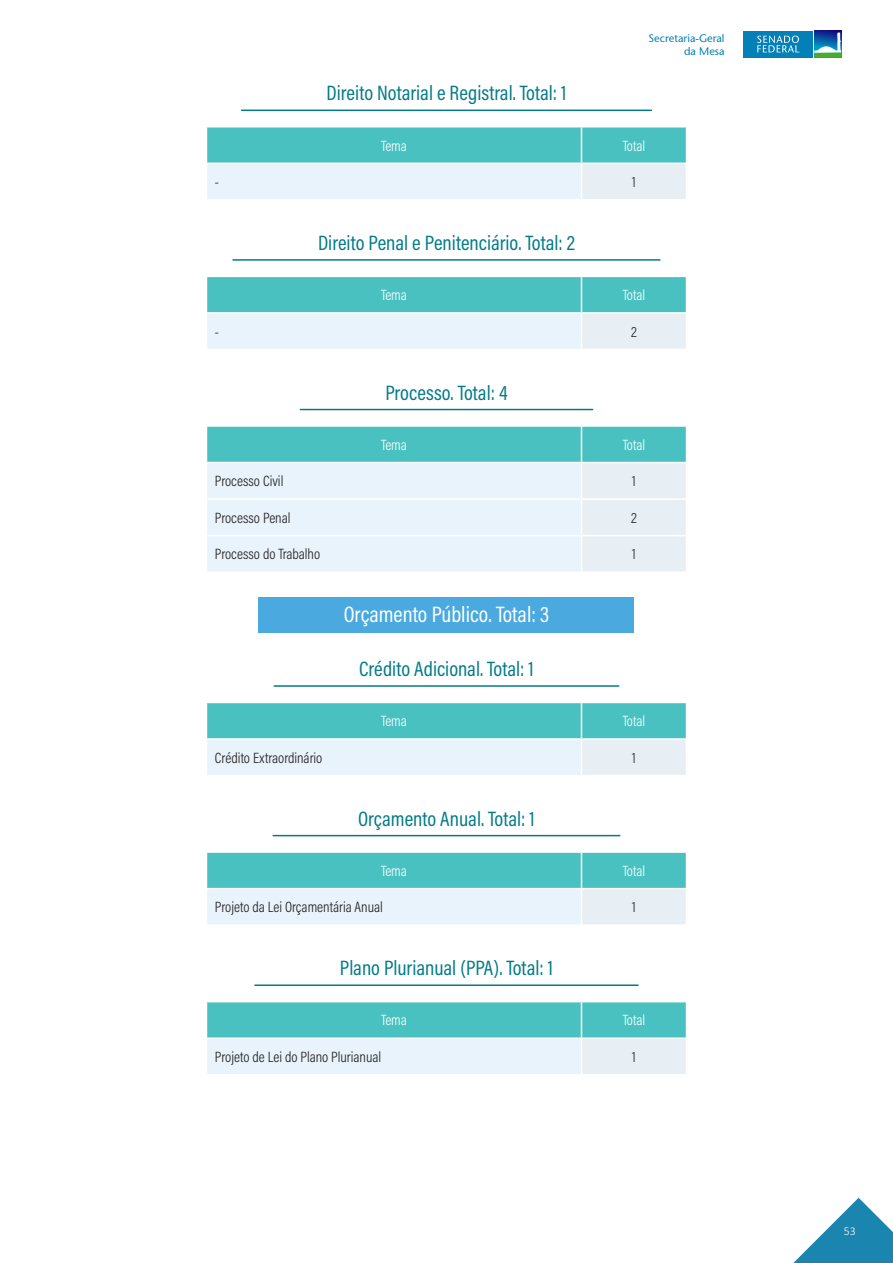
<style>
.page{position:relative;width:893px;height:1263px;background:#fff}
.page>*{position:absolute;margin:0;border:0;box-sizing:border-box;transform-origin:0 0}
.t1{font:22.5px "Acumin Pro Cond";color:#fff}
.t2{font:21px "Acumin Pro Cond";color:#047b87}
.t3{font:300 15px "Acumin Pro Cond";color:#231f20}
.t4{font:300 15px "Acumin Pro Cond";color:#fff}
.t5{font:300 12px "Calibri";color:#fff}
.t6{font:500 10.95px/13px "Stone Sans Std";color:#0380b7;text-align:right}
</style>
<div class="page">
<svg style="left:793px;top:1198px;width:100px;height:65px"></svg>
<hr style="left:242px;top:110px;width:409px;height:1px;background:#047b87">
<hr style="left:233px;top:259px;width:427px;height:2px;background:#047b87">
<hr style="left:300px;top:409px;width:293px;height:1px;background:#047b87">
<div style="left:259px;top:597px;width:375px;height:36px;background:#4aa9df"></div>
<hr style="left:274px;top:685px;width:345px;height:2px;background:#047b87">
<hr style="left:273px;top:835px;width:347px;height:1px;background:#047b87">
<hr style="left:255px;top:984px;width:383px;height:2px;background:#047b87">
<div style="left:207px;top:127px;width:479px;height:36px;background:#49c1c1"></div>
<div style="left:206px;top:163px;width:375px;height:37px;background:#e8f3fb"></div>
<div style="left:581px;top:163px;width:105px;height:37px;background:#e8eff4"></div>
<hr style="left:581px;top:127px;width:1px;height:36px;background:#fff">
<hr style="left:206px;top:163px;width:375px;height:1px;background:#fff">
<hr style="left:206px;top:164px;width:1px;height:35px;background:#fff">
<hr style="left:581px;top:163px;width:106px;height:1px;background:#fff">
<hr style="left:581px;top:164px;width:1px;height:35px;background:#fff">
<hr style="left:206px;top:199px;width:375px;height:2px;background:#fff">
<hr style="left:581px;top:199px;width:106px;height:2px;background:#fff">
<div style="left:207px;top:277px;width:479px;height:35px;background:#49c1c1"></div>
<div style="left:206px;top:313px;width:375px;height:36px;background:#e8f3fb"></div>
<div style="left:581px;top:313px;width:105px;height:36px;background:#e8eff4"></div>
<hr style="left:581px;top:277px;width:1px;height:35px;background:#fff">
<hr style="left:206px;top:312px;width:375px;height:2px;background:#fff">
<hr style="left:206px;top:314px;width:1px;height:35px;background:#fff">
<hr style="left:581px;top:312px;width:106px;height:2px;background:#fff">
<hr style="left:581px;top:314px;width:1px;height:35px;background:#fff">
<svg style="left:207px;top:427px;width:479px;height:144px;background:#c0e6eb"></svg>
<hr style="left:581px;top:427px;width:1px;height:35px;background:#fff">
<hr style="left:206px;top:462px;width:375px;height:1px;background:#fff">
<hr style="left:581px;top:462px;width:106px;height:1px;background:#fff">
<hr style="left:581px;top:463px;width:1px;height:35px;background:#fff">
<hr style="left:206px;top:498px;width:375px;height:2px;background:#fff">
<hr style="left:581px;top:498px;width:106px;height:2px;background:#fff">
<hr style="left:581px;top:500px;width:1px;height:35px;background:#fff">
<hr style="left:206px;top:535px;width:375px;height:1px;background:#fff">
<hr style="left:581px;top:535px;width:106px;height:1px;background:#fff">
<hr style="left:581px;top:536px;width:1px;height:35px;background:#fff">
<div style="left:207px;top:703px;width:479px;height:35px;background:#49c1c1"></div>
<div style="left:206px;top:739px;width:375px;height:36px;background:#e8f3fb"></div>
<div style="left:581px;top:739px;width:105px;height:36px;background:#e8eff4"></div>
<hr style="left:581px;top:703px;width:1px;height:35px;background:#fff">
<hr style="left:206px;top:738px;width:375px;height:2px;background:#fff">
<hr style="left:206px;top:740px;width:1px;height:35px;background:#fff">
<hr style="left:581px;top:738px;width:106px;height:2px;background:#fff">
<hr style="left:581px;top:740px;width:1px;height:35px;background:#fff">
<div style="left:207px;top:853px;width:479px;height:35px;background:#49c1c1"></div>
<div style="left:206px;top:888px;width:375px;height:37px;background:#e8f3fb"></div>
<div style="left:581px;top:888px;width:105px;height:37px;background:#e8eff4"></div>
<hr style="left:581px;top:853px;width:1px;height:35px;background:#fff">
<hr style="left:206px;top:888px;width:375px;height:1px;background:#fff">
<hr style="left:206px;top:889px;width:1px;height:35px;background:#fff">
<hr style="left:581px;top:888px;width:106px;height:1px;background:#fff">
<hr style="left:581px;top:889px;width:1px;height:35px;background:#fff">
<hr style="left:206px;top:924px;width:375px;height:2px;background:#fff">
<hr style="left:581px;top:924px;width:106px;height:2px;background:#fff">
<div style="left:207px;top:1002px;width:479px;height:35px;background:#49c1c1"></div>
<div style="left:206px;top:1038px;width:375px;height:37px;background:#e8f3fb"></div>
<div style="left:581px;top:1038px;width:105px;height:37px;background:#e8eff4"></div>
<hr style="left:581px;top:1002px;width:1px;height:35px;background:#fff">
<hr style="left:206px;top:1037px;width:375px;height:2px;background:#fff">
<hr style="left:206px;top:1039px;width:1px;height:35px;background:#fff">
<hr style="left:581px;top:1037px;width:106px;height:2px;background:#fff">
<hr style="left:581px;top:1039px;width:1px;height:35px;background:#fff">
<hr style="left:206px;top:1074px;width:375px;height:1px;background:#fff">
<hr style="left:581px;top:1074px;width:106px;height:1px;background:#fff">
<img style="left:814px;top:31px;width:27px;height:2px">
<div style="left:814px;top:52px;width:27px;height:5px;background:#4dac26"></div>
<svg style="left:814px;top:33px;width:27px;height:20px"></svg>
<div style="left:743px;top:31px;width:70px;height:26px;background:#0380b7"></div>
<svg style="left:757px;top:36px;width:42px;height:17px"></svg>
<p class="t6" style="left:649px;top:32px;width:77px">Secretaria-Geral da Mesa</p>
<p class="t2" style="left:327px;top:80px;width:241px">Direito Notarial e Registral. Total: 1</p>
<p class="t4" style="left:381px;top:136px;width:27px">Tema</p>
<p class="t4" style="left:623px;top:136px;width:24px">Total</p>
<p class="t3" style="left:215px;top:172px;width:6px">-</p>
<p class="t3" style="left:632px;top:172px;width:5px">1</p>
<p class="t2" style="left:318px;top:229px;width:258px">Direito Penal e Penitenciário. Total: 2</p>
<p class="t4" style="left:381px;top:285px;width:27px">Tema</p>
<p class="t4" style="left:623px;top:285px;width:24px">Total</p>
<p class="t3" style="left:215px;top:322px;width:6px">-</p>
<p class="t3" style="left:631px;top:322px;width:7px">2</p>
<p class="t2" style="left:385px;top:379px;width:124px">Processo. Total: 4</p>
<p class="t4" style="left:381px;top:435px;width:27px">Tema</p>
<p class="t4" style="left:623px;top:435px;width:24px">Total</p>
<p class="t3" style="left:215px;top:471px;width:70px">Processo Civil</p>
<p class="t3" style="left:632px;top:471px;width:5px">1</p>
<p class="t3" style="left:215px;top:508px;width:77px">Processo Penal</p>
<p class="t3" style="left:631px;top:508px;width:7px">2</p>
<p class="t3" style="left:215px;top:545px;width:107px">Processo do Trabalho</p>
<p class="t3" style="left:632px;top:545px;width:5px">1</p>
<p class="t1" style="left:344px;top:600px;width:207px">Orçamento Público. Total: 3</p>
<p class="t2" style="left:359px;top:655px;width:176px">Crédito Adicional. Total: 1</p>
<p class="t4" style="left:381px;top:711px;width:27px">Tema</p>
<p class="t4" style="left:623px;top:711px;width:24px">Total</p>
<p class="t3" style="left:215px;top:748px;width:109px">Crédito Extraordinário</p>
<p class="t3" style="left:632px;top:748px;width:5px">1</p>
<p class="t2" style="left:358px;top:805px;width:178px">Orçamento Anual. Total: 1</p>
<p class="t4" style="left:381px;top:861px;width:27px">Tema</p>
<p class="t4" style="left:623px;top:861px;width:24px">Total</p>
<p class="t3" style="left:215px;top:898px;width:169px">Projeto da Lei Orçamentária Anual</p>
<p class="t3" style="left:632px;top:898px;width:5px">1</p>
<p class="t2" style="left:340px;top:955px;width:215px">Plano Plurianual (PPA). Total: 1</p>
<p class="t4" style="left:381px;top:1011px;width:27px">Tema</p>
<p class="t4" style="left:623px;top:1011px;width:24px">Total</p>
<p class="t3" style="left:215px;top:1047px;width:168px">Projeto de Lei do Plano Plurianual</p>
<p class="t3" style="left:632px;top:1047px;width:5px">1</p>
<p class="t5" style="left:844px;top:1223px;width:14px">53</p>
</div>
